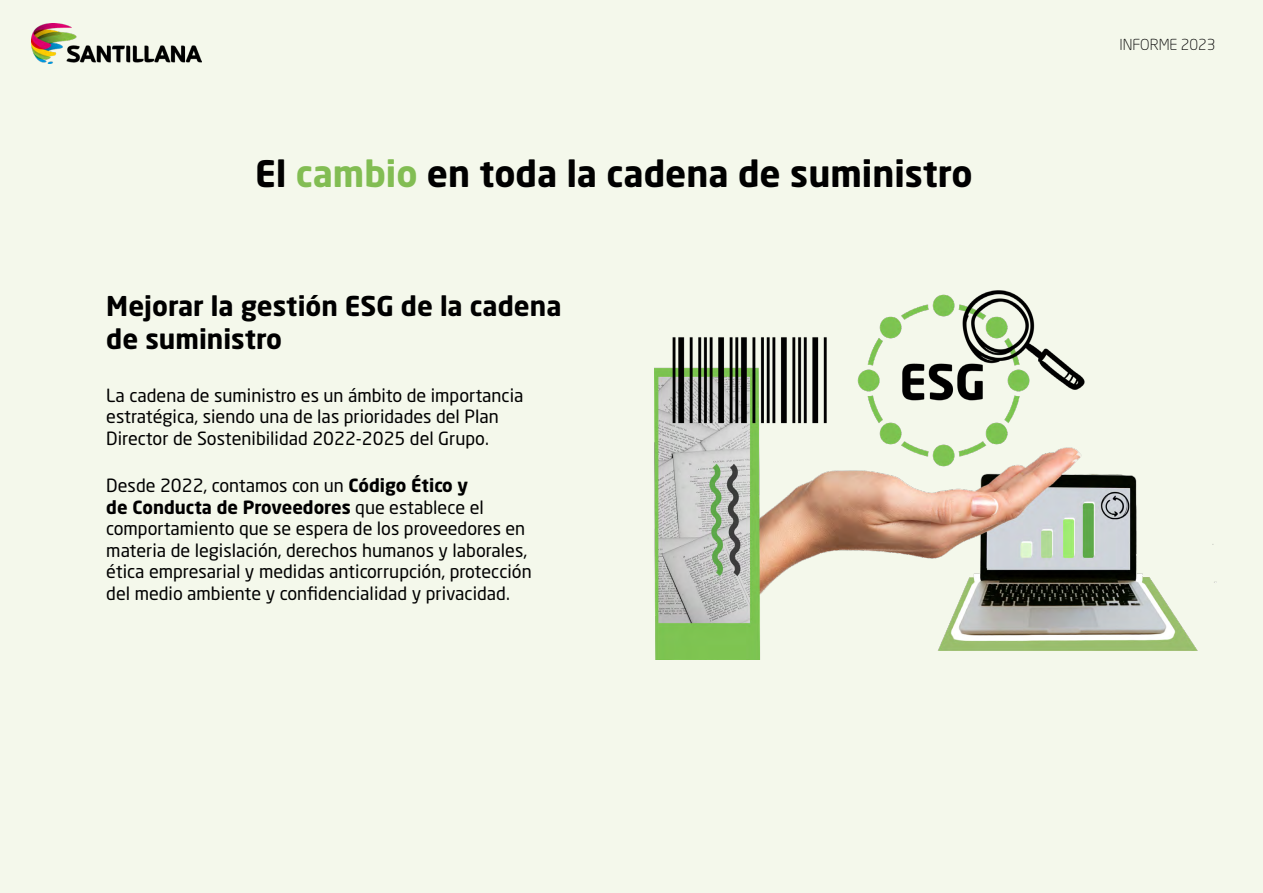
<style>
.page{position:relative;width:1263px;height:893px;background:#f4f8eb}
.page>*{position:absolute;margin:0;border:0;box-sizing:border-box;transform-origin:0 0}
.Titular_menu_bloque{font:700 36px "Neo Sans Pro";color:#000}
.Titulo_1{font:700 27px/32.4px "Neo Sans Pro";color:#000}
.Regular_10{font:18px/21.6px "Neo Sans Pro";color:#000}
.Regular_10-2{font:300 15px "Neo Sans Pro";color:#000}
.s1{color:#82bd53}
.s2{font-weight:700}
</style>
<div class="page">
<img style="left:32px;top:23px;width:170px;height:41px">
<img style="left:655px;top:290px;width:562px;height:370px">
<p class="Titular_menu_bloque" style="left:255px;top:151px;width:719px">El <span class="s1">cambio</span> en toda la cadena de suministro</p>
<p class="Titulo_1" style="left:106px;top:289px;width:457px">Mejorar la gestión ESG de la cadena de suministro</p>
<p class="Regular_10" style="left:106px;top:384px;width:419px">La cadena de suministro es un ámbito de importancia estratégica, siendo una de las prioridades del Plan<br>Director de Sostenibilidad 2022-2025 del Grupo.</p>
<p class="Regular_10" style="left:106px;top:474px;width:427px">Desde 2022, contamos con un <span class="s2">Código Ético y<br>de Conducta de Proveedores</span> que establece el comportamiento que se espera de los proveedores en materia de legislación, derechos humanos y laborales, ética empresarial y medidas anticorrupción, protección del medio ambiente y confidencialidad y privacidad.</p>
<p class="Regular_10-2" style="left:1119px;top:35px;width:98px">INFORME 2023</p>
</div>
